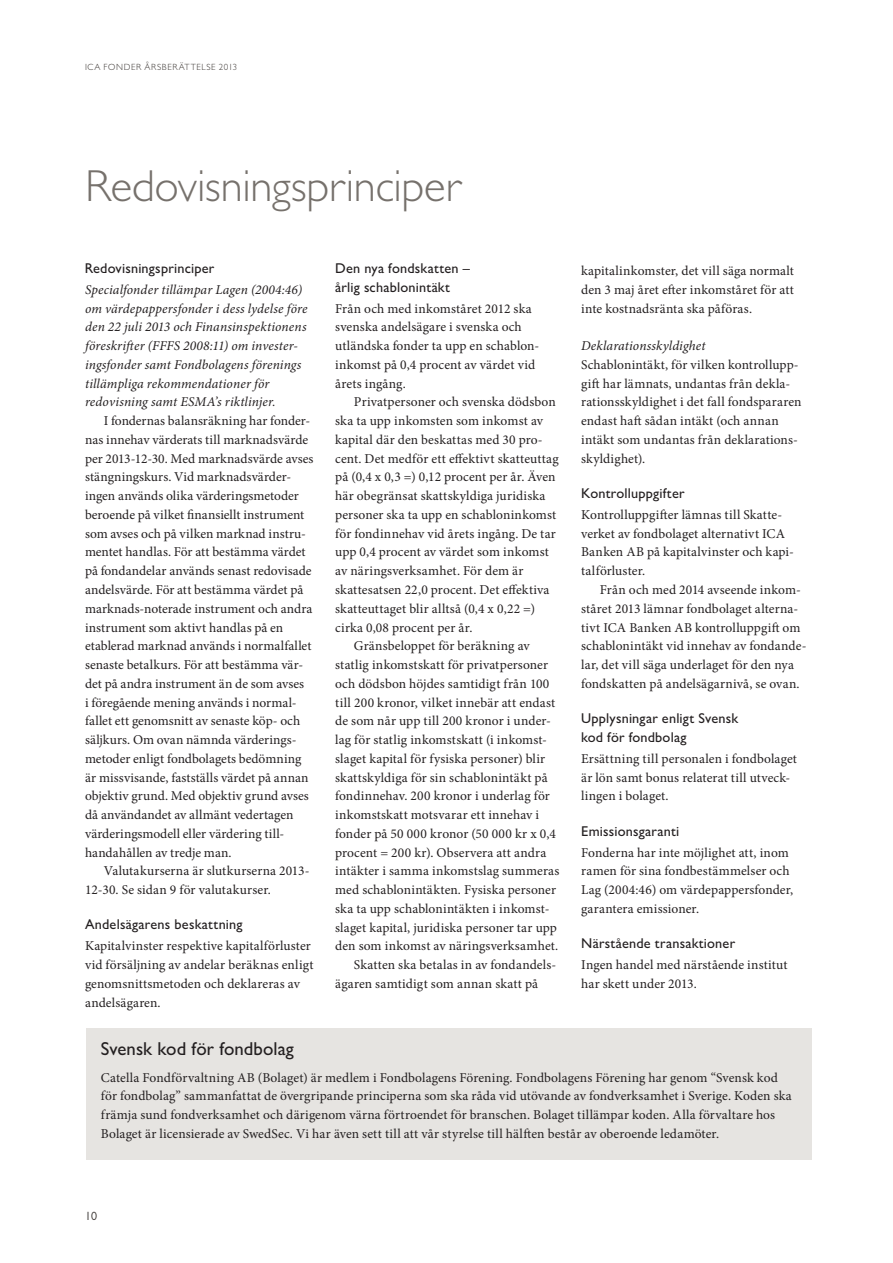
<style>
.page{position:relative;width:893px;height:1263px;background:#fff}
.page>*{position:absolute;margin:0;border:0;box-sizing:border-box;transform-origin:0 0}
.Heading_medium{font:300 45px "Gill Sans MT Pro";letter-spacing:-.005em;color:#76716c}
.Sub-heading{font:500 18.75px "Gill Sans MT Pro";letter-spacing:.005em;color:#231f20}
.Sub-heading-2{font:500 14.25px/18.8px "Gill Sans MT Pro";letter-spacing:.015em;color:#231f20}
.Body_copy_serif_inde{font:13.5px/18.8px "Minion Pro";letter-spacing:.005em;color:#231f20}
.Body_copy_serif{font:13.5px/18.8px "Minion Pro";letter-spacing:.01em;color:#231f20}
.Body_copy_serif-2{font:italic 13.5px/18.8px "Minion Pro";letter-spacing:.01em;color:#231f20}
.t1{font:12px "Gill Sans MT Pro";color:#3e3936}
.t2{font:300 9px "Gill Sans MT Pro";letter-spacing:.07em;color:#3e3936}
</style>
<div class="page">
<div style="left:86px;top:1028px;width:725px;height:132px;background:#e6e4e1"></div>
<p class="t2" style="left:85px;top:61px;width:154px">ICA FONDER ÅRSBERÄTTELSE 2013</p>
<p class="Heading_medium" style="left:85px;top:159px;width:379px">Redovisningsprinciper</p>
<p class="Sub-heading-2" style="left:85px;top:259px;width:131px">Redovisningsprinciper</p>
<p class="Sub-heading-2" style="left:335px;top:259px;width:136px">Den nya fondskatten – årlig schablonintäkt</p>
<p class="Body_copy_serif-2" style="left:85px;top:280px;width:224px">Specialfonder tillämpar Lagen (2004:46) om värdepappersfonder i dess lydelse före den 22 juli 2013 och Finansinspektionens föreskrifter (FFFS 2008:11) om invester&shy;ingsfonder samt Fondbolagens förenings tillämpliga rekommendationer för redovisning samt ESMA’s riktlinjer.</p>
<p class="Body_copy_serif_inde" style="left:85px;top:412px;width:230px;text-indent:19px">I fondernas balansräkning har fonder&shy;nas innehav värderats till marknadsvärde per 2013-12-30. Med marknadsvärde avses stängningskurs. Vid marknadsvärder&shy;ingen används olika värderingsmetoder beroende på vilket finansiellt instrument som avses och på vilken marknad instru&shy;mentet handlas. För att bestämma värdet på fondandelar används senast redovisade andelsvärde. För att bestämma värdet på marknads-noterade instrument och andra instrument som aktivt handlas på en etablerad marknad används i normalfallet senaste betalkurs. För att bestämma vär&shy;det på andra instrument än de som avses<br>i föregående mening används i normal&shy;fallet ett genomsnitt av senaste köp- och säljkurs. Om ovan nämnda värderings&shy;metoder enligt fondbolagets bedömning är missvisande, fastställs värdet på annan objektiv grund. Med objektiv grund avses då användandet av allmänt vedertagen värderingsmodell eller värdering till&shy;handahållen av tredje man.</p>
<p class="Body_copy_serif_inde" style="left:85px;top:862px;width:226px;text-indent:19px">Valutakurserna är slutkurserna 2013-<br>12-30. Se sidan 9 för valutakurser.</p>
<p class="Sub-heading-2" style="left:85px;top:915px;width:159px">Andelsägarens beskattning</p>
<p class="Body_copy_serif" style="left:85px;top:937px;width:230px">Kapitalvinster respektive kapitalförluster vid försäljning av andelar beräknas enligt genomsnittsmetoden och deklareras av andelsägaren.</p>
<p class="Body_copy_serif" style="left:335px;top:299px;width:206px">Från och med inkomståret 2012 ska svenska andelsägare i svenska och utländska fonder ta upp en schablon&shy;inkomst på 0,4 procent av värdet vid årets ingång.</p>
<p class="Body_copy_serif_inde" style="left:335px;top:393px;width:225px;text-indent:19px">Privatpersoner och svenska dödsbon ska ta upp inkomsten som inkomst av kapital där den beskattas med 30 pro&shy;cent. Det medför ett effektivt skatteuttag på (0,4 x 0,3 =) 0,12 procent per år. Även här obegränsat skattskyldiga juridiska personer ska ta upp en schabloninkomst för fondinnehav vid årets ingång. De tar upp 0,4 procent av värdet som inkomst av näringsverksamhet. För dem är skattesatsen 22,0 procent. Det effektiva skatteuttaget blir alltså (0,4 x 0,22 =) cirka 0,08 procent per år.</p>
<p class="Body_copy_serif_inde" style="left:335px;top:637px;width:226px;text-indent:19px">Gränsbeloppet för beräkning av statlig inkomstskatt för privatpersoner och dödsbon höjdes samtidigt från 100 till 200 kronor, vilket innebär att endast de som når upp till 200 kronor i under&shy;lag för statlig inkomstskatt (i inkomst&shy;slaget kapital för fysiska personer) blir skattskyldiga för sin schablonintäkt på fondinnehav. 200 kronor i underlag för inkomstskatt motsvarar ett innehav i fonder på 50 000 kronor (50 000 kr x 0,4 procent = 200 kr). Observera att andra intäkter i samma inkomstslag summeras med schablonintäkten. Fysiska personer ska ta upp schablonintäkten i inkomst&shy;slaget kapital, juridiska personer tar upp den som inkomst av näringsverksamhet.</p>
<p class="Body_copy_serif_inde" style="left:335px;top:955px;width:223px;text-indent:19px">Skatten ska betalas in av fondandels&shy;ägaren samtidigt som annan skatt på</p>
<p class="Body_copy_serif_inde" style="left:581px;top:262px;width:214px;text-align:justify">kapitalinkomster, det vill säga normalt den 3 maj året efter inkomståret för att inte kostnadsränta ska påföras.</p>
<p class="Body_copy_serif-2" style="left:581px;top:336px;width:126px">Deklarationsskyldighet</p>
<p class="Body_copy_serif" style="left:581px;top:355px;width:222px">Schablonintäkt, för vilken kontrollupp&shy;gift har lämnats, undantas från dekla&shy;rationsskyldighet i det fall fondspararen endast haft sådan intäkt (och annan intäkt som undantas från deklarations&shy;skyldighet).</p>
<p class="Sub-heading-2" style="left:581px;top:484px;width:105px">Kontrolluppgifter</p>
<p class="Body_copy_serif" style="left:581px;top:505px;width:214px">Kontrolluppgifter lämnas till Skatte&shy;verket av fondbolaget alternativt ICA Banken AB på kapitalvinster och kapi&shy;talförluster.</p>
<p class="Body_copy_serif_inde" style="left:581px;top:580px;width:227px;text-indent:19px">Från och med 2014 avseende inkom&shy;ståret 2013 lämnar fondbolaget alterna&shy;tivt ICA Banken AB kontrolluppgift om schablonintäkt vid innehav av fondande&shy;lar, det vill säga underlaget för den nya fondskatten på andelsägarnivå, se ovan.</p>
<p class="Sub-heading-2" style="left:581px;top:709px;width:159px">Upplysningar enligt Svensk kod för fondbolag</p>
<p class="Body_copy_serif" style="left:581px;top:749px;width:217px">Ersättning till personalen i fondbolaget är lön samt bonus relaterat till utveck&shy;lingen i bolaget.</p>
<p class="Sub-heading-2" style="left:581px;top:821px;width:100px">Emissionsgaranti</p>
<p class="Body_copy_serif" style="left:581px;top:843px;width:214px">Fonderna har inte möjlighet att, inom ramen för sina fondbestämmelser och Lag (2004:46) om värdepappersfonder, garantera emissioner.</p>
<p class="Sub-heading-2" style="left:581px;top:934px;width:155px">Närstående transaktioner</p>
<p class="Body_copy_serif" style="left:581px;top:955px;width:208px">Ingen handel med närstående institut har skett under 2013.</p>
<p class="Sub-heading" style="left:101px;top:1037px;width:194px">Svensk kod för fondbolag</p>
<p class="Body_copy_serif" style="left:101px;top:1068px;width:692px">Catella Fondförvaltning AB (Bolaget) är medlem i Fondbolagens Förening. Fondbolagens Förening har genom “Svensk kod för fondbolag” sammanfattat de övergripande principerna som ska råda vid utövande av fondverksamhet i Sverige. Koden ska främja sund fondverksamhet och därigenom värna förtroendet för branschen. Bolaget tillämpar koden. Alla förvaltare hos Bolaget är licensierade av SwedSec. Vi har även sett till att vår styrelse till hälften består av oberoende ledamöter.</p>
<p class="t1" style="left:85px;top:1209px;width:13px">10</p>
</div>
